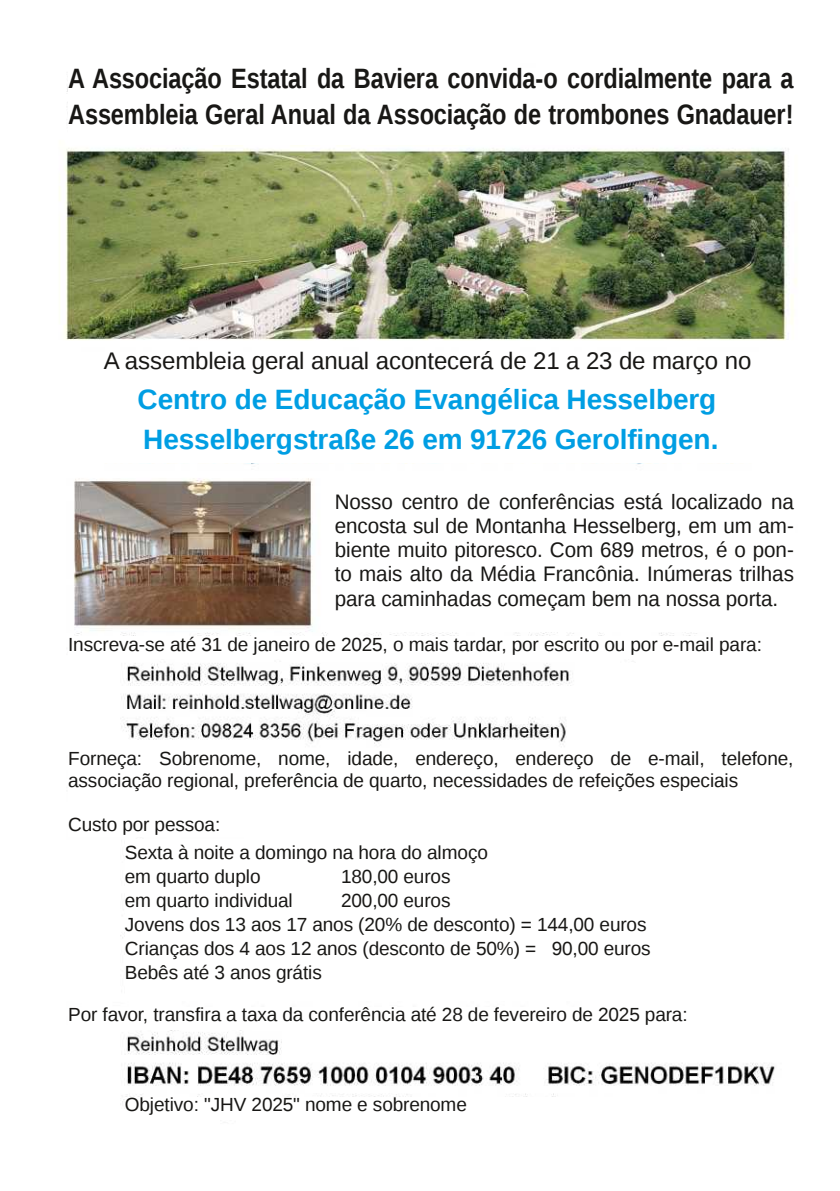
<style>
.page{position:relative;width:840px;height:1191px;background:#fff}
.page>*{position:absolute;margin:0;border:0;box-sizing:border-box;transform-origin:0 0}
.t1{font:700 28px "Liberation Sans";letter-spacing:-.005em;color:#181715;scale:.84 1}
.t2{font:700 28px/40px "Liberation Sans";letter-spacing:-.005em;color:#009ee3}
.t3{font:24px "Liberation Sans";letter-spacing:-.005em;color:#181715}
.t4{font:21px/24.2px "Liberation Sans";letter-spacing:-.005em;color:#181715;text-align:justify}
.t5{font:19px/24px "Liberation Sans";letter-spacing:-.01em;color:#181715}
.t6{font:18px "Liberation Sans";color:#181715}
</style>
<div class="page">
<img style="left:59px;top:86px;width:738px;height:1017px">
<div style="left:68px;top:68px;width:726px;height:76px;background:#fff"></div>
<div style="left:68px;top:351px;width:726px;height:111px;background:#fff"></div>
<div style="left:334px;top:482px;width:460px;height:136px;background:#fff"></div>
<div style="left:68px;top:636px;width:726px;height:23px;background:#fff"></div>
<div style="left:68px;top:751px;width:726px;height:85px;background:#fff"></div>
<div style="left:125px;top:839px;width:567px;height:157px;background:#fff"></div>
<div style="left:68px;top:1006px;width:726px;height:23px;background:#fff"></div>
<div style="left:125px;top:1097px;width:567px;height:23px;background:#fff"></div>
<p class="t6" style="left:762px;top:64px;width:22px">15</p>
<h1 class="t1" style="left:68px;top:99px;width:864px">Assembleia Geral Anual da Associação de trombones Gnadauer!</h1>
<h1 class="t1" style="left:68px;top:63px;width:864px">A Associação Estatal da Baviera convida-o cordialmente para a</h1>
<p class="t3" style="left:104px;top:347px;width:648px">A assembleia geral anual acontecerá de 21 a 23 de março no</p>
<h1 class="t2" style="left:137px;top:379px;width:582px">Centro de Educação Evangélica Hesselberg<br>Hesselbergstraße 26 em 91726 Gerolfingen.</h1>
<p class="t4" style="left:334px;top:489px;width:460px">Nosso centro de conferências está localizado na encosta sul de Montanha Hesselberg, em um am‐ biente muito pitoresco. Com 689 metros, é o pon‐ to mais alto da Média Francônia. Inúmeras trilhas para caminhadas começam bem na nossa porta.</p>
<p class="t5" style="left:68px;top:632px;width:695px">Inscreva-se até 31 de janeiro de 2025, o mais tardar, por escrito ou por e-mail para:</p>
<p class="t5" style="left:68px;top:747px;width:726px;line-height:21.8px">Forneça: Sobrenome, nome, idade, endereço, endereço de e-mail, telefone, associação regional, preferência de quarto, necessidades de refeições especiais</p>
<p class="t5" style="left:125px;top:810px;width:364px;line-height:28.2px;text-indent:-57px">Custo por pessoa:<br>Sexta à noite a domingo na hora do almoço</p>
<p class="t5" style="left:125px;top:864px;width:137px">em quarto duplo</p>
<p class="t5" style="left:341px;top:864px;width:111px">180,00 euros</p>
<p class="t5" style="left:125px;top:888px;width:169px">em quarto individual</p>
<p class="t5" style="left:125px;top:888px;width:527px;text-indent:216px">200,00 euros<br>Jovens dos 13 aos 17 anos (20% de desconto) = 144,00 euros Crianças dos 4 aos 12 anos (desconto de 50%) = 90,00 euros Bebês até 3 anos grátis</p>
<p class="t5" style="left:68px;top:1002px;width:620px">Por favor, transfira a taxa da conferência até 28 de fevereiro de 2025 para:</p>
<p class="t5" style="left:125px;top:1092px;width:343px">Objetivo: "JHV 2025" nome e sobrenome</p>
</div>
